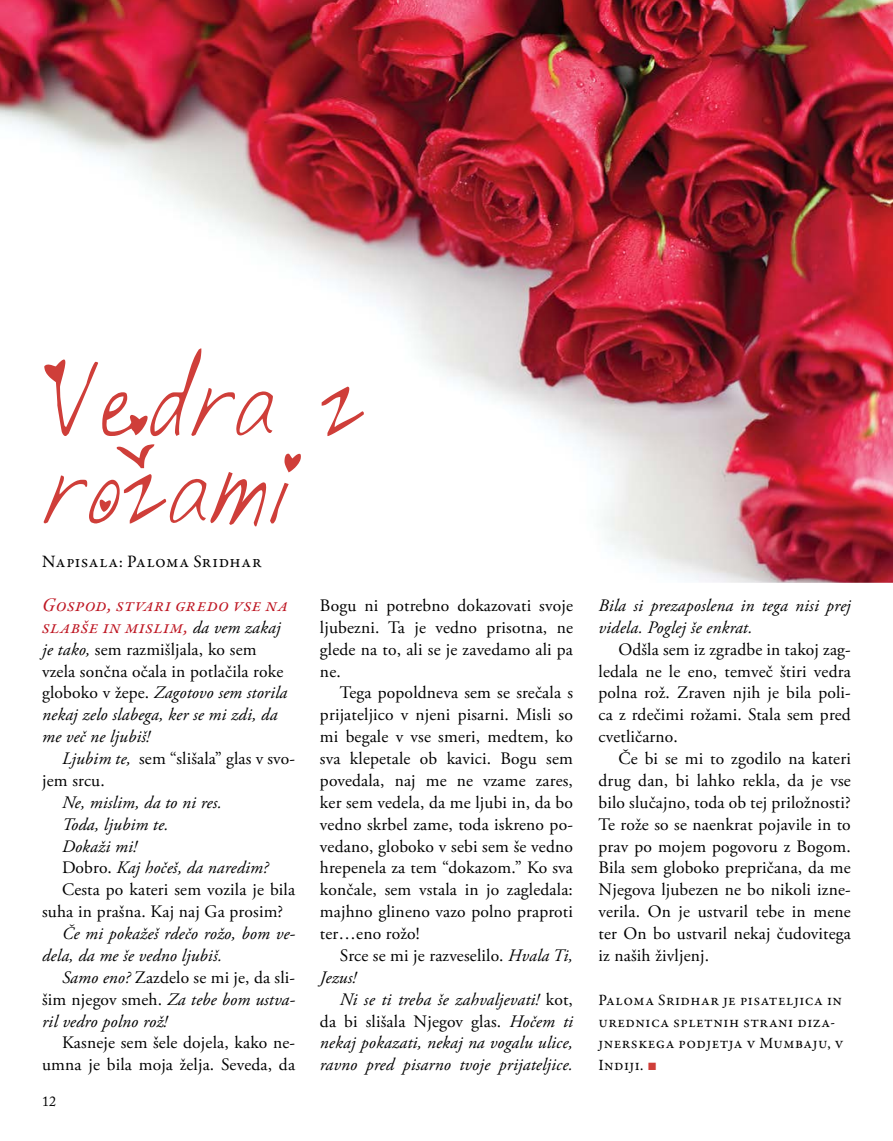
<style>
.page{position:relative;width:893px;height:1141px;background:#fff}
.page>*{position:absolute;margin:0;border:0;box-sizing:border-box;transform-origin:0 0}
.t1{font:89.25px/87.5px "He Formed My Heart";color:#cf3e39}
.t2{font:italic 19.25px/21.9px "Garamond Premr Pro";letter-spacing:.035em;color:#be1622}
.t3{font:17.5px/21.9px "Adobe Garamond Pro";letter-spacing:.01em;color:#000;text-align:justify}
.t4{font:italic 17.5px/21.9px "Adobe Garamond Pro";letter-spacing:.01em;color:#000}
.t5{font:17.5px "Garamond Premr Pro";letter-spacing:.03em;color:#000}
.t6{font:15.75px/21.9px "Garamond Premr Pro";letter-spacing:.03em;color:#000}
.t7{font:14px "Adobe Caslon Pro";color:#000}
.s1{font-family:"Adobe Garamond Pro";font-size:17.5px;color:#000}
.s2{font-style:normal}
.s3{font-style:italic}
.s4{font-family:"Arial";color:#cf3e39}
</style>
<div class="page">
<img style="left:0;top:0;width:893px;height:583px">
<h1 class="t1" style="left:42px;top:361px;width:325px">Vedra z rožami</h1>
<p class="t5" style="left:42px;top:551px;width:221px">Napisala: Paloma Sridhar</p>
<p class="t2" style="left:42px;top:595px;width:247px">Gospod, stvari gredo vse na slabše in mislim, <span class="s1">da vem zakaj</span></p>
<p class="t4" style="left:42px;top:639px;width:247px">je tako, <span class="s2">sem razmišljala, ko sem vzela sončna očala in potlačila roke globoko v žepe.</span> Zagotovo sem storila nekaj zelo slabega, ker se mi zdi, da me več ne ljubiš!</p>
<p class="t3" style="left:42px;top:748px;width:254px;text-indent:20px"><span class="s3">Ljubim te,</span> sem “slišala” glas v svo&shy;jem srcu.</p>
<p class="t4" style="left:62px;top:792px;width:161px">Ne, mislim, da to ni res.</p>
<p class="t4" style="left:62px;top:814px;width:108px">Toda, ljubim te.</p>
<p class="t4" style="left:62px;top:836px;width:76px">Dokaži mi!</p>
<p class="t4" style="left:62px;top:857px;width:208px"><span class="s2">Dobro.</span> Kaj hočeš, da naredim?</p>
<p class="t3" style="left:62px;top:879px;width:235px">Cesta po kateri sem vozila je bila</p>
<p class="t3" style="left:42px;top:901px;width:243px">suha in prašna. Kaj naj Ga prosim?</p>
<p class="t4" style="left:42px;top:923px;width:254px;text-indent:20px">Če mi pokažeš rdečo rožo, bom ve&shy;dela, da me še vedno ljubiš.</p>
<p class="t4" style="left:42px;top:967px;width:255px;text-align:justify;text-indent:20px">Samo eno? <span class="s2">Zazdelo se mi je, da sli&shy;šim njegov smeh.</span> Za tebe bom ustva&shy;ril vedro polno rož!</p>
<p class="t3" style="left:42px;top:1033px;width:255px;text-align:right">Kasneje sem šele dojela, kako ne&shy;umna je bila moja želja. Seveda, da</p>
<p class="t7" style="left:42px;top:1093px;width:15px">12</p>
<p class="t3" style="left:320px;top:595px;width:255px">Bogu ni potrebno dokazovati svoje ljubezni. Ta je vedno prisotna, ne glede na to, ali se je zavedamo ali pa ne.</p>
<p class="t3" style="left:320px;top:683px;width:255px;text-indent:20px">Tega popoldneva sem se srečala s prijateljico v njeni pisarni. Misli so mi begale v vse smeri, medtem, ko sva klepetale ob kavici. Bogu sem povedala, naj me ne vzame zares, ker sem vedela, da me ljubi in, da bo vedno skrbel zame, toda iskreno po&shy;vedano, globoko v sebi sem še vedno hrepenela za tem “dokazom.” Ko sva končale, sem vstala in jo zagledala: majhno glineno vazo polno praproti ter…eno rožo!</p>
<p class="t3" style="left:320px;top:945px;width:254px;text-indent:20px">Srce se mi je razveselilo. <span class="s3">Hvala Ti,<br>Jezus!</span></p>
<p class="t4" style="left:320px;top:989px;width:255px;text-align:justify;text-indent:20px">Ni se ti treba še zahvaljevati! <span class="s2">kot, da bi slišala Njegov glas.</span> Hočem ti nekaj pokazati, nekaj na vogalu ulice, ravno pred pisarno tvoje prijateljice.</p>
<p class="t4" style="left:598px;top:595px;width:254px">Bila si prezaposlena in tega nisi prej videla. Poglej še enkrat.</p>
<p class="t3" style="left:598px;top:639px;width:254px;text-indent:20px">Odšla sem iz zgradbe in takoj zag&shy;ledala ne le eno, temveč štiri vedra polna rož. Zraven njih je bila poli&shy;ca z rdečimi rožami. Stala sem pred cvetličarno.</p>
<p class="t3" style="left:598px;top:748px;width:254px;text-indent:20px">Če bi se mi to zgodilo na kateri drug dan, bi lahko rekla, da je vse bilo slučajno, toda ob tej priložnosti?<br>Te rože so se naenkrat pojavile in to prav po mojem pogovoru z Bogom.<br>Bila sem globoko prepričana, da me Njegova ljubezen ne bo nikoli izne&shy;verila. On je ustvaril tebe in mene ter On bo ustvaril nekaj čudovitega iz naših življenj.</p>
<p class="t6" style="left:598px;top:989px;width:247px">Paloma Sridhar je pisateljica in urednica spletnih strani diza&shy;jnerskega podjetja v Mumbaju, v<br>Indiji. <span class="s4">■</span></p>
</div>
